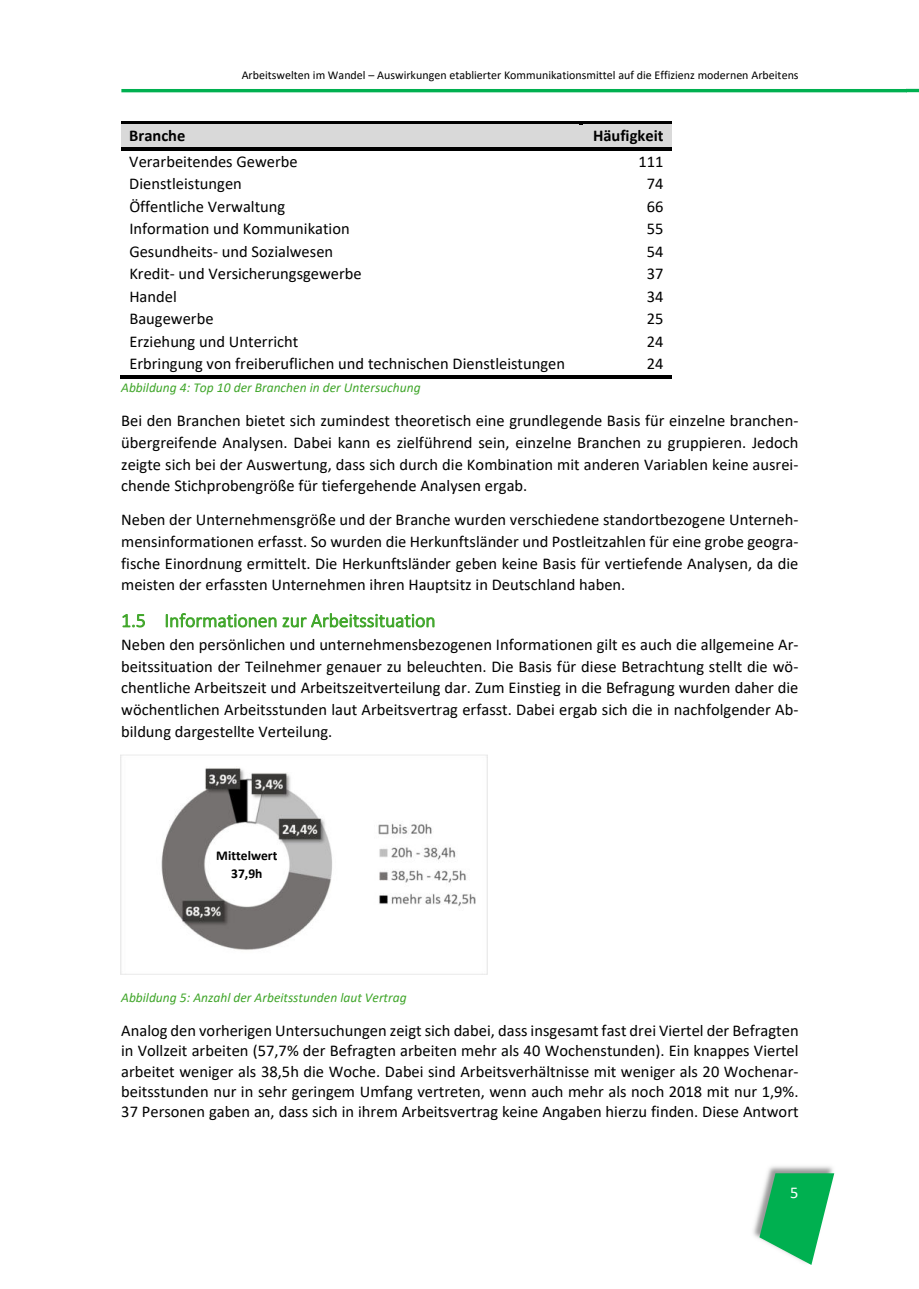
<style>
.page{position:relative;width:919px;height:1289px;background:#fff}
.page>*{position:absolute;margin:0;border:0;box-sizing:border-box;transform-origin:0 0}
.t1{font:300 19.5px "Calibri";color:#40a62a}
.t2{font:16.5px/21.8px "Calibri";color:#000;text-align:justify}
.t3{font:700 16.5px "Calibri";color:#000}
.t4{font:16.5px "Calibri";color:#fff}
.t5{font:16.35px "Calibri";color:#000}
.t6{font:italic 13.5px "Calibri";color:#40a62a}
.t7{font:700 13.5px/17.7px "Calibri";color:#000;text-align:center}
.t8{font:12px "Calibri";color:#000}
</style>
<div class="page">
<svg style="left:906px;top:89px;width:12px;height:3px"></svg>
<img style="left:753px;top:1166px;width:82px;height:99px">
<svg style="left:759px;top:1173px;width:75px;height:91px"></svg>
<hr style="left:121px;top:89px;width:785px;height:3px;background:#00b050">
<div style="left:121px;top:124px;width:458px;height:23px;background:#d9d9d9"></div>
<div style="left:579px;top:124px;width:92px;height:23px;background:#d9d9d9"></div>
<hr style="left:121px;top:121px;width:458px;height:3px;background:#000">
<hr style="left:579px;top:121px;width:92px;height:3px;background:#000">
<hr style="left:121px;top:147px;width:550px;height:3px;background:#000">
<hr style="left:120px;top:375px;width:459px;height:4px;background:#000">
<hr style="left:578px;top:375px;width:93px;height:4px;background:#000">
<img style="left:121px;top:755px;width:366px;height:219px">
<p class="t8" style="left:242px;top:69px;width:558px">Arbeitswelten im Wandel – Auswirkungen etablierter Kommunikationsmittel auf die Effizienz modernen Arbeitens</p>
<p class="t3" style="left:129px;top:130px;width:58px">Branche</p>
<p class="t3" style="left:593px;top:130px;width:72px">Häufigkeit</p>
<p class="t2" style="left:129px;top:151px;width:170px">Verarbeitendes Gewerbe</p>
<p class="t2" style="left:638px;top:151px;width:27px">111</p>
<p class="t2" style="left:129px;top:173px;width:114px">Dienstleistungen</p>
<p class="t2" style="left:646px;top:173px;width:18px">74</p>
<p class="t2" style="left:129px;top:196px;width:157px">Öffentliche Verwaltung</p>
<p class="t2" style="left:646px;top:196px;width:18px">66</p>
<p class="t2" style="left:129px;top:218px;width:222px">Information und Kommunikation</p>
<p class="t2" style="left:646px;top:218px;width:18px">55</p>
<p class="t2" style="left:129px;top:241px;width:205px">Gesundheits‐ und Sozialwesen</p>
<p class="t2" style="left:646px;top:241px;width:18px">54</p>
<p class="t2" style="left:129px;top:263px;width:234px">Kredit‐ und Versicherungsgewerbe</p>
<p class="t2" style="left:646px;top:263px;width:18px">37</p>
<p class="t2" style="left:129px;top:286px;width:49px">Handel</p>
<p class="t2" style="left:646px;top:286px;width:18px">34</p>
<p class="t2" style="left:129px;top:308px;width:86px">Baugewerbe</p>
<p class="t2" style="left:646px;top:308px;width:18px">25</p>
<p class="t2" style="left:129px;top:331px;width:170px">Erziehung und Unterricht</p>
<p class="t2" style="left:646px;top:331px;width:18px">24</p>
<p class="t2" style="left:129px;top:353px;width:437px">Erbringung von freiberuflichen und technischen Dienstleistungen</p>
<p class="t2" style="left:646px;top:353px;width:18px">24</p>
<p class="t6" style="left:121px;top:382px;width:301px">Abbildung 4: Top 10 der Branchen in der Untersuchung</p>
<p class="t2" style="left:121px;top:410px;width:678px">Bei den Branchen bietet sich zumindest theoretisch eine grundlegende Basis für einzelne branchen‐ übergreifende Analysen. Dabei kann es zielführend sein, einzelne Branchen zu gruppieren. Jedoch zeigte sich bei der Auswertung, dass sich durch die Kombination mit anderen Variablen keine ausrei‐ chende Stichprobengröße für tiefergehende Analysen ergab.</p>
<p class="t2" style="left:121px;top:509px;width:678px">Neben der Unternehmensgröße und der Branche wurden verschiedene standortbezogene Unterneh‐ mensinformationen erfasst. So wurden die Herkunftsländer und Postleitzahlen für eine grobe geogra‐ fische Einordnung ermittelt. Die Herkunftsländer geben keine Basis für vertiefende Analysen, da die meisten der erfassten Unternehmen ihren Hauptsitz in Deutschland haben.</p>
<p class="t1" style="left:121px;top:608px;width:316px">1.5 Informationen zur Arbeitssituation</p>
<p class="t2" style="left:121px;top:633px;width:679px">Neben den persönlichen und unternehmensbezogenen Informationen gilt es auch die allgemeine Ar‐ beitssituation der Teilnehmer genauer zu beleuchten. Die Basis für diese Betrachtung stellt die wö‐ chentliche Arbeitszeit und Arbeitszeitverteilung dar. Zum Einstieg in die Befragung wurden daher die wöchentlichen Arbeitsstunden laut Arbeitsvertrag erfasst. Dabei ergab sich die in nachfolgender Ab‐ bildung dargestellte Verteilung.</p>
<p class="t5" style="left:297px;top:426px;width:7px">‐</p>
<p class="t5" style="left:368px;top:455px;width:7px">‐</p>
<p class="t7" style="left:216px;top:847px;width:63px">Mittelwert<br>37,9h</p>
<p class="t6" style="left:121px;top:992px;width:287px">Abbildung 5: Anzahl der Arbeitsstunden laut Vertrag</p>
<p class="t2" style="left:121px;top:1021px;width:679px;line-height:20.1px">Analog den vorherigen Untersuchungen zeigt sich dabei, dass insgesamt fast drei Viertel der Befragten in Vollzeit arbeiten (57,7% der Befragten arbeiten mehr als 40 Wochenstunden). Ein knappes Viertel arbeitet weniger als 38,5h die Woche. Dabei sind Arbeitsverhältnisse mit weniger als 20 Wochenar‐ beitsstunden nur in sehr geringem Umfang vertreten, wenn auch mehr als noch 2018 mit nur 1,9%.<br>37 Personen gaben an, dass sich in ihrem Arbeitsvertrag keine Angaben hierzu finden. Diese Antwort</p>
<p class="t4" style="left:790px;top:1184px;width:10px">5</p>
</div>
